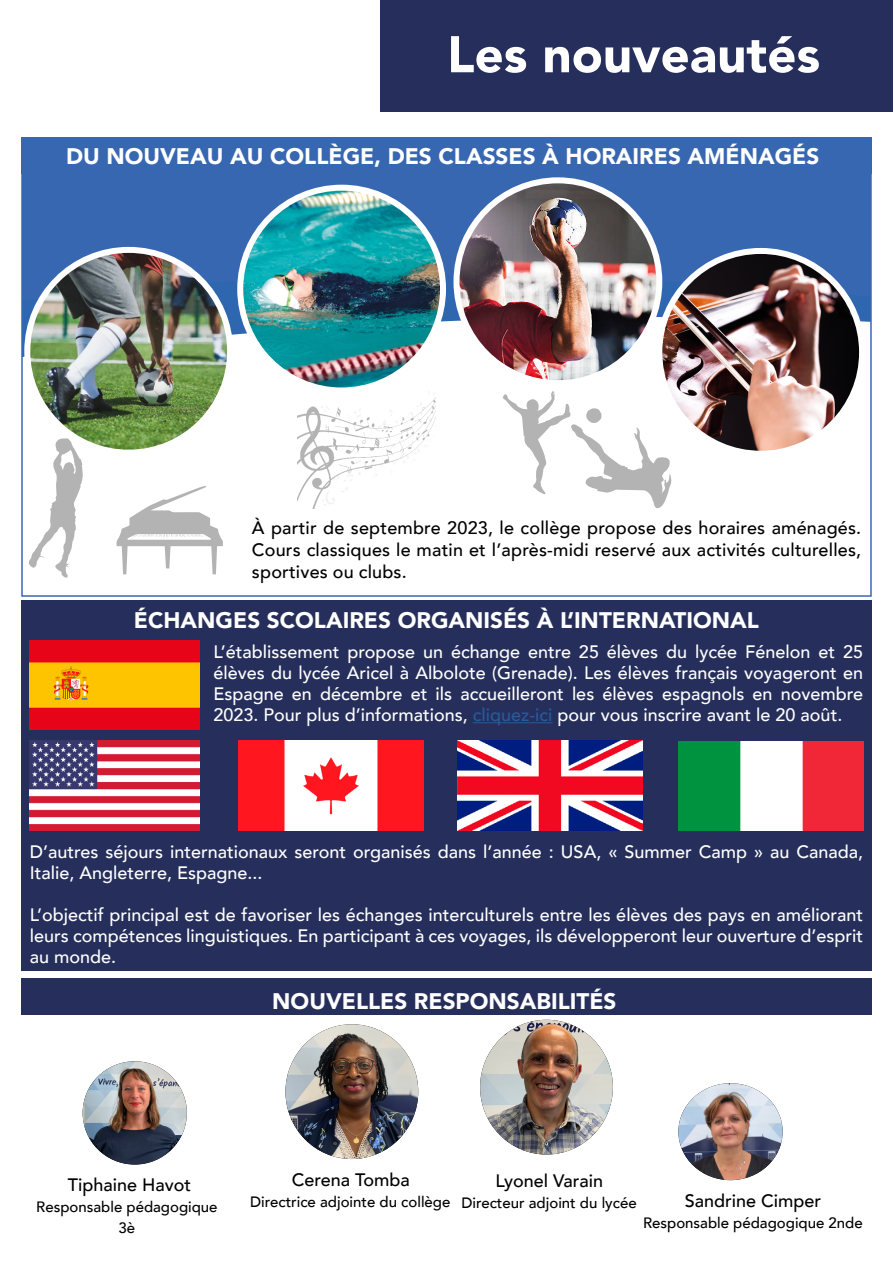
<style>
.page{position:relative;width:893px;height:1263px;background:#fff}
.page>*{position:absolute;margin:0;border:0;box-sizing:border-box;transform-origin:0 0}
.t1{font:900 51px "Avenir";color:#fff}
.t2{font:900 22.5px "Avenir";color:#fff}
.t3{font:500 18px/21px "Avenir";color:#fff;text-align:justify}
.t4{font:500 18px/21.6px "Avenir";color:#000;text-align:justify}
.t5{font:500 15px/21px "Avenir";color:#000;text-align:center}
.s1{color:#275b9b}
</style>
<div class="page">
<div style="left:381px;top:0;width:512px;height:112px;background:#262f5b"></div>
<div style="left:21px;top:978px;width:851px;height:36px;background:#262f5b"></div>
<div style="left:21px;top:137px;width:851px;height:36px;background:#3867b2"></div>
<div style="left:21px;top:601px;width:851px;height:36px;background:#262f5b"></div>
<div style="left:21px;top:637px;width:851px;height:334px;background:#262f5b"></div>
<img style="left:30px;top:741px;width:170px;height:89px">
<img style="left:30px;top:640px;width:170px;height:90px">
<img style="left:239px;top:741px;width:185px;height:89px">
<img style="left:285px;top:1024px;width:133px;height:135px">
<img style="left:480px;top:1020px;width:133px;height:134px">
<img style="left:458px;top:741px;width:184px;height:89px">
<img style="left:678px;top:741px;width:185px;height:90px">
<img style="left:678px;top:1083px;width:105px;height:97px">
<img style="left:83px;top:1061px;width:104px;height:103px">
<div style="left:22px;top:174px;width:849px;height:422px;background:#3867b2"></div>
<div style="left:22px;top:302px;width:849px;height:294px;background:#fff"></div>
<img style="left:297px;top:392px;width:139px;height:116px">
<svg style="left:24px;top:275px;width:845px;height:66px"></svg>
<img style="left:240px;top:188px;width:201px;height:198px">
<div style="left:237px;top:185px;width:209px;height:208px;border:6px solid #fff;border-radius:50%"></div>
<img style="left:456px;top:180px;width:203px;height:203px;border-radius:101px">
<div style="left:453px;top:177px;width:209px;height:209px;border:6px solid #fff;border-radius:50%"></div>
<img style="left:27px;top:250px;width:203px;height:203px;border-radius:101px">
<div style="left:24px;top:247px;width:209px;height:209px;border:6px solid #fff;border-radius:50%"></div>
<img style="left:659px;top:251px;width:203px;height:199px">
<div style="left:656px;top:248px;width:209px;height:209px;border:6px solid #fff;border-radius:50%"></div>
<svg style="left:29px;top:438px;width:54px;height:140px"></svg>
<svg style="left:503px;top:391px;width:168px;height:117px"></svg>
<svg style="left:116px;top:486px;width:107px;height:88px"></svg>
<div style="left:21px;top:174px;width:851px;height:423px;border:2px solid #3867b2"></div>
<hr style="left:473px;top:722px;width:79px;height:1px;background:#275b9b">
<h1 class="t1" style="left:447px;top:11px;width:374px">Les nouveautés</h1>
<p class="t2" style="left:66px;top:137px;width:755px">DU NOUVEAU AU COLLÈGE, DES CLASSES À HORAIRES AMÉNAGÉS</p>
<p class="t4" style="left:252px;top:516px;width:611px">À partir de septembre 2023, le collège propose des horaires aménagés.<br>Cours classiques le matin et l’après-midi reservé aux activités culturelles, sportives ou clubs.</p>
<p class="t2" style="left:134px;top:600px;width:626px">ÉCHANGES SCOLAIRES ORGANISÉS À L’INTERNATIONAL</p>
<p class="t3" style="left:213px;top:641px;width:651px">L’établissement propose un échange entre 25 élèves du lycée Fénelon et 25 élèves du lycée Aricel à Albolote (Grenade). Les élèves français voyageront en Espagne en décembre et ils accueilleront les élèves espagnols en novembre 2023. Pour plus d’informations, <span class="s1">cliquez-ici</span> pour vous inscrire avant le 20 août.</p>
<p class="t3" style="left:30px;top:840px;width:835px">D’autres séjours internationaux seront organisés dans l’année : USA, « Summer Camp » au Canada,<br>Italie, Angleterre, Espagne...</p>
<p class="t3" style="left:30px;top:903px;width:835px">L’objectif principal est de favoriser les échanges interculturels entre les élèves des pays en améliorant leurs compétences linguistiques. En participant à ces voyages, ils développeront leur ouverture d’esprit au monde.</p>
<p class="t2" style="left:272px;top:981px;width:346px">NOUVELLES RESPONSABILITÉS</p>
<p class="t4" style="left:292px;top:1167px;width:120px">Cerena Tomba</p>
<p class="t5" style="left:250px;top:1190px;width:202px">Directrice adjointe du collège</p>
<p class="t4" style="left:496px;top:1169px;width:109px">Lyonel Varain</p>
<p class="t5" style="left:461px;top:1191px;width:177px">Directeur adjoint du lycée</p>
<p class="t4" style="left:68px;top:1173px;width:125px">Tiphaine Havot</p>
<p class="t5" style="left:36px;top:1195px;width:183px">Responsable pédagogique<br>3è</p>
<p class="t4" style="left:685px;top:1188px;width:138px">Sandrine Cimper</p>
<p class="t5" style="left:643px;top:1211px;width:221px">Responsable pédagogique 2nde</p>
</div>
